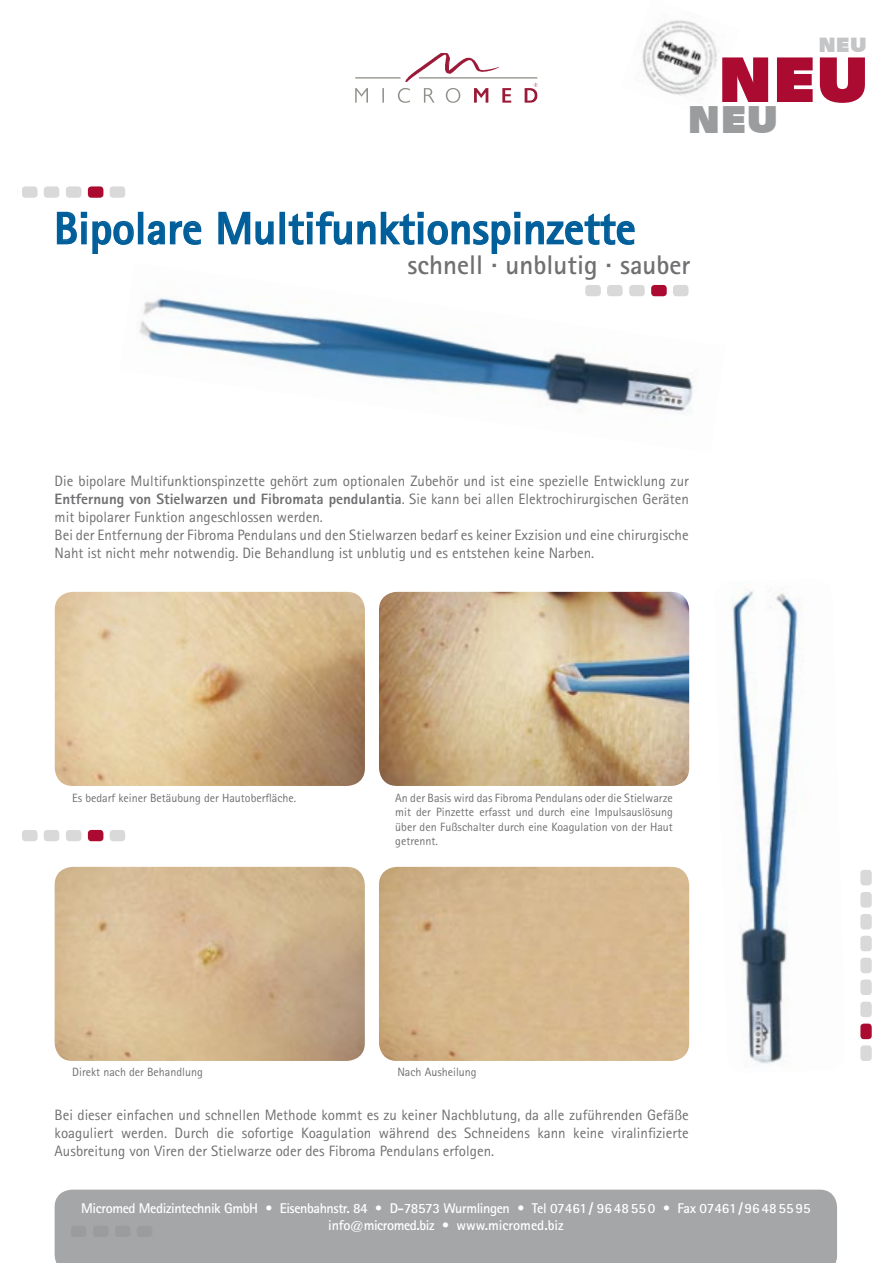
<style>
.page{position:relative;width:893px;height:1263px;background:#fff}
.page>*{position:absolute;margin:0;border:0;box-sizing:border-box;transform-origin:0 0}
.t1{font:800 66.75px "Roger Becker";color:#ab0b30}
.t2{font:700 45px "Rotis Sans Serif";color:#005f9a}
.t3{font:800 40.05px "Roger Becker";color:#9b9c9d}
.t4{font:700 27px "Rotis Sans Serif";color:#707072}
.t5{font:800 21.3px "Roger Becker";color:#c4c5c6}
.t6{font:15px/18px "Rotis Sans Serif";color:#707072}
.t7{font:700 14.1px/17px "Rotis Sans Serif";letter-spacing:-.03em;color:#fff;text-align:center}
.t8{font:12px/14.4px "Rotis Sans Serif";color:#707072;text-align:justify}
.s1{font-weight:800}
</style>
<div class="page">
<img style="left:408px;top:53px;width:91px;height:24px">
<svg style="left:355px;top:77px;width:183px;height:26px"></svg>
<img style="left:55px;top:592px;width:310px;height:194px">
<img style="left:55px;top:867px;width:310px;height:194px">
<img style="left:379px;top:592px;width:310px;height:194px">
<img style="left:379px;top:867px;width:310px;height:194px">
<img style="left:732px;top:588px;width:70px;height:476px">
<div style="left:22px;top:830px;width:16px;height:11px;background:#d9d9da;border-radius:3px"></div>
<div style="left:44px;top:830px;width:15px;height:11px;background:#d9d9da;border-radius:3px"></div>
<div style="left:66px;top:830px;width:15px;height:11px;background:#d9d9da;border-radius:3px"></div>
<div style="left:88px;top:830px;width:15px;height:11px;background:#ab0b30;border-radius:3px"></div>
<div style="left:110px;top:830px;width:15px;height:11px;background:#d9d9da;border-radius:3px"></div>
<div style="left:860px;top:958px;width:12px;height:15px;background:#d9d9da;border-radius:3px"></div>
<div style="left:860px;top:979px;width:12px;height:16px;background:#d9d9da;border-radius:3px"></div>
<div style="left:860px;top:1002px;width:12px;height:15px;background:#d9d9da;border-radius:3px"></div>
<div style="left:860px;top:1023px;width:12px;height:16px;background:#ab0b30;border-radius:3px"></div>
<div style="left:860px;top:1045px;width:12px;height:16px;background:#d9d9da;border-radius:3px"></div>
<div style="left:860px;top:870px;width:12px;height:15px;background:#d9d9da;border-radius:3px"></div>
<div style="left:860px;top:892px;width:12px;height:15px;background:#d9d9da;border-radius:3px"></div>
<div style="left:860px;top:914px;width:12px;height:15px;background:#d9d9da;border-radius:3px"></div>
<div style="left:860px;top:936px;width:12px;height:15px;background:#d9d9da;border-radius:3px"></div>
<div style="left:55px;top:1189px;width:782px;height:74px;background:#a5a6a8"></div>
<img style="left:139px;top:285px;width:554px;height:127px">
<svg style="left:56px;top:211px;width:78px;height:43px"></svg>
<div style="left:138px;top:212px;width:5px;height:32px;border:2px solid #005f9a"></div>
<svg style="left:147px;top:220px;width:55px;height:25px"></svg>
<svg style="left:218px;top:211px;width:56px;height:34px"></svg>
<div style="left:279px;top:212px;width:6px;height:32px;border:2px solid #005f9a"></div>
<svg style="left:288px;top:211px;width:347px;height:43px"></svg>
<div style="left:585px;top:285px;width:16px;height:11px;background:#d9d9da;border-radius:3px"></div>
<div style="left:607px;top:285px;width:16px;height:11px;background:#d9d9da;border-radius:3px"></div>
<div style="left:629px;top:285px;width:16px;height:11px;background:#d9d9da;border-radius:3px"></div>
<div style="left:651px;top:285px;width:16px;height:11px;background:#ab0b30;border-radius:3px"></div>
<div style="left:673px;top:285px;width:15px;height:11px;background:#d9d9da;border-radius:3px"></div>
<div style="left:22px;top:186px;width:16px;height:12px;background:#d9d9da;border-radius:3px"></div>
<div style="left:44px;top:186px;width:15px;height:12px;background:#d9d9da;border-radius:3px"></div>
<div style="left:66px;top:186px;width:15px;height:12px;background:#d9d9da;border-radius:3px"></div>
<div style="left:88px;top:186px;width:15px;height:12px;background:#ab0b30;border-radius:3px"></div>
<div style="left:110px;top:186px;width:15px;height:12px;background:#d9d9da;border-radius:3px"></div>
<img style="left:642px;top:20px;width:75px;height:75px">
<div style="left:71px;top:1226px;width:15px;height:11px;background:#9b9c9d;border-radius:3px"></div>
<div style="left:93px;top:1226px;width:16px;height:11px;background:#9b9c9d;border-radius:3px"></div>
<div style="left:115px;top:1226px;width:16px;height:11px;background:#9b9c9d;border-radius:3px"></div>
<div style="left:137px;top:1226px;width:15px;height:11px;background:#9b9c9d;border-radius:3px"></div>
<h3 class="t5" style="left:819px;top:33px;width:50px">NEU</h3>
<h1 class="t1" style="left:720px;top:40px;width:153px">NEU</h1>
<h3 class="t3" style="left:689px;top:96px;width:92px">NEU</h3>
<h2 class="t2" style="left:54px;top:200px;width:583px">Bipolare Multifunktionspinzette</h2>
<h3 class="t4" style="left:407px;top:248px;width:284px">schnell · unblutig · sauber</h3>
<p class="t6" style="left:55px;top:472px;width:636px">Die bipolare Multifunktionspinzette gehört zum optionalen Zubehör und ist eine spezielle Entwicklung zur <span class="s1">Entfernung von Stielwarzen und Fibromata pendulantia</span>. Sie kann bei allen Elektrochirurgischen Geräten mit bipolarer Funktion angeschlossen werden.<br>Bei der Entfernung der Fibroma Pendulans und den Stielwarzen bedarf es keiner Exzision und eine chirurgische Naht ist nicht mehr notwendig. Die Behandlung ist unblutig und es entstehen keine Narben.</p>
<p class="t8" style="left:72px;top:790px;width:226px">Es bedarf keiner Betäubung der Hautoberfläche.</p>
<p class="t8" style="left:72px;top:1065px;width:132px">Direkt nach der Behandlung</p>
<p class="t8" style="left:395px;top:790px;width:279px">An der Basis wird das Fibroma Pendulans oder die Stielwarze mit der Pinzette erfasst und durch eine Impulsauslösung über den Fußschalter durch eine Koagulation von der Haut getrennt.</p>
<p class="t8" style="left:397px;top:1065px;width:81px">Nach Ausheilung</p>
<p class="t6" style="left:55px;top:1106px;width:636px;text-align:justify">Bei dieser einfachen und schnellen Methode kommt es zu keiner Nachblutung, da alle zuführenden Gefäße koaguliert werden. Durch die sofortige Koagulation während des Schneidens kann keine viralinfizierte Ausbreitung von Viren der Stielwarze oder des Fibroma Pendulans erfolgen.</p>
<p class="t7" style="left:81px;top:1200px;width:731px">Micromed Medizintechnik GmbH • Eisenbahnstr. 84 • D-78573 Wurmlingen • Tel 07461 / 96 48 55 0 • Fax 07461 / 96 48 55 95 info@micromed.biz • www.micromed.biz</p>
</div>
